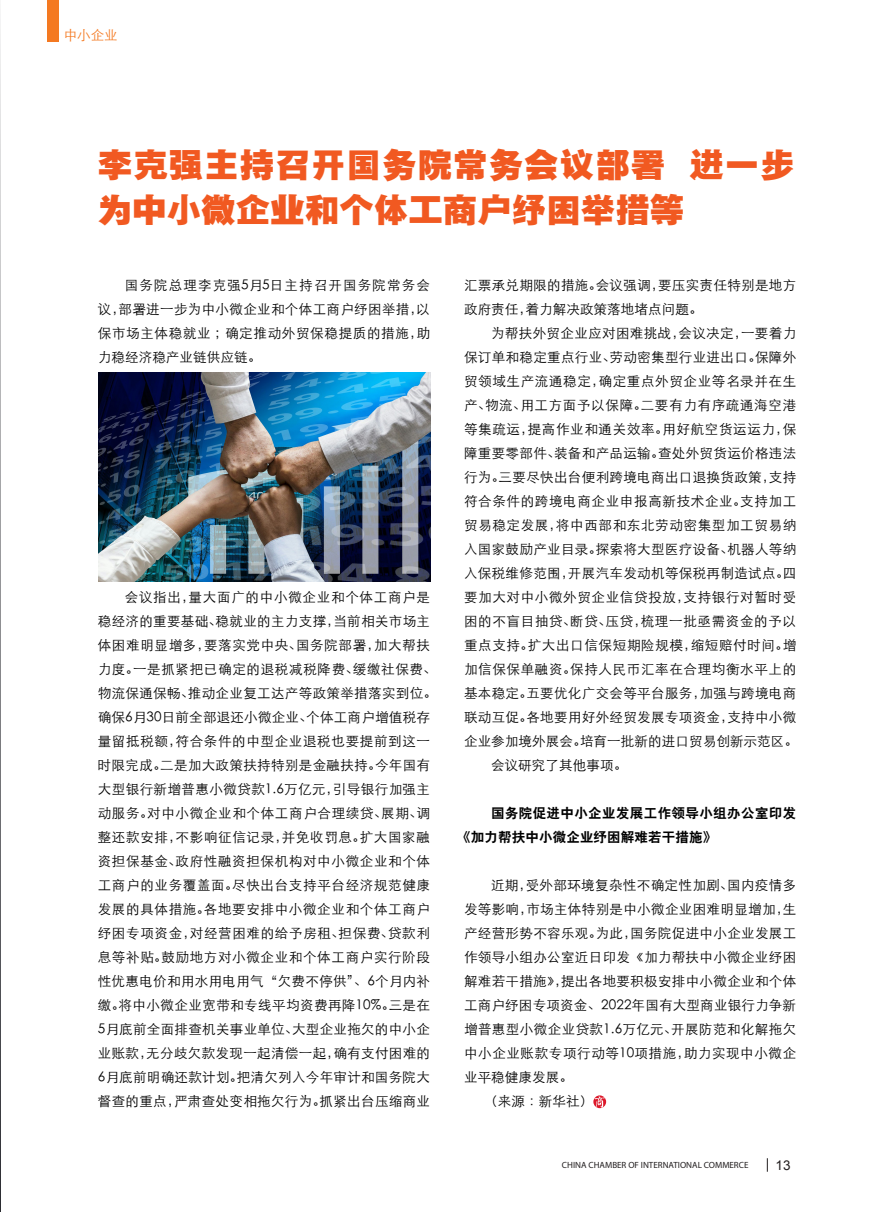
<style>
.page{position:relative;width:893px;height:1212px;background:#fff}
.page>*{position:absolute;margin:0;border:0;box-sizing:border-box;transform-origin:0 0}
.说明{font:34.5px/45px "FZYDTHJW GB1 0";letter-spacing:.03em;color:#f15921}
.正文{font:300 13.5px/24px "ST Heiti SC";letter-spacing:.035em;color:#000}
.正文-2{font:13.5px/24px "H Yb 2 gj";letter-spacing:.03em;color:#000}
.正文-3{font:300 13.5px "ST Heiti SC";letter-spacing:.01em;color:#000}
.t1{font:300 13.5px "ST Heiti SC";color:#f47921}
.t2{font:13.5px "Arial";color:#231f20}
.t3{font:9px "Myriad Pro";color:#231f20}
</style>
<div class="page">
<svg style="left:767px;top:1158px;width:1px;height:14px"></svg>
<svg style="left:0;top:14px;width:1px;height:1198px"></svg>
<svg style="left:593px;top:1095px;width:13px;height:13px"></svg>
<div style="left:47px;top:0;width:11px;height:41px;background:#f47921"></div>
<img style="left:98px;top:372px;width:332px;height:209px">
<p class="t1" style="left:64px;top:24px;width:55px">中小企业</p>
<p class="说明" style="left:98px;top:144px;width:699px">李克强主持召开国务院常务会议部署 进一步为中小微企业和个体工商户纾困举措等</p>
<p class="正文" style="left:98px;top:272px;width:334px;text-align:justify;text-indent:27px">国务院总理李克强5月5日主持召开国务院常务会议，部署进一步为中小微企业和个体工商户纾困举措，以保市场主体稳就业；确定推动外贸保稳提质的措施，助力稳经济稳产业链供应链。</p>
<p class="正文" style="left:98px;top:584px;width:341px;text-indent:27px">会议指出，量大面广的中小微企业和个体工商户是稳经济的重要基础、稳就业的主力支撑，当前相关市场主体困难明显增多，要落实党中央、国务院部署，加大帮扶力度。一是抓紧把已确定的退税减税降费、缓缴社保费、物流保通保畅、推动企业复工达产等政策举措落实到位。确保6月30日前全部退还小微企业、个体工商户增值税存量留抵税额，符合条件的中型企业退税也要提前到这一时限完成。二是加大政策扶持特别是金融扶持。今年国有大型银行新增普惠小微贷款1.6万亿元，引导银行加强主动服务。对中小微企业和个体工商户合理续贷、展期、调整还款安排，不影响征信记录，并免收罚息。扩大国家融资担保基金、政府性融资担保机构对中小微企业和个体工商户的业务覆盖面。尽快出台支持平台经济规范健康发展的具体措施。各地要安排中小微企业和个体工商户纾困专项资金，对经营困难的给予房租、担保费、贷款利息等补贴。鼓励地方对小微企业和个体工商户实行阶段性优惠电价和用水用电用气“欠费不停供”、6个月内补缴。将中小微企业宽带和专线平均资费再降10%。三是在<br>5月底前全面排查机关事业单位、大型企业拖欠的中小企业账款，无分歧欠款发现一起清偿一起，确有支付困难的<br>6月底前明确还款计划。把清欠列入今年审计和国务院大督查的重点，严肃查处变相拖欠行为。抓紧出台压缩商业</p>
<p class="正文" style="left:464px;top:272px;width:334px">汇票承兑期限的措施。会议强调，要压实责任特别是地方政府责任，着力解决政策落地堵点问题。</p>
<p class="正文" style="left:464px;top:320px;width:335px;text-indent:27px">为帮扶外贸企业应对困难挑战，会议决定，一要着力保订单和稳定重点行业、劳动密集型行业进出口。保障外贸领域生产流通稳定，确定重点外贸企业等名录并在生产、物流、用工方面予以保障。二要有力有序疏通海空港等集疏运，提高作业和通关效率。用好航空货运运力，保障重要零部件、装备和产品运输。查处外贸货运价格违法行为。三要尽快出台便利跨境电商出口退换货政策，支持符合条件的跨境电商企业申报高新技术企业。支持加工贸易稳定发展，将中西部和东北劳动密集型加工贸易纳入国家鼓励产业目录。探索将大型医疗设备、机器人等纳入保税维修范围，开展汽车发动机等保税再制造试点。四要加大对中小微外贸企业信贷投放，支持银行对暂时受困的不盲目抽贷、断贷、压贷，梳理一批亟需资金的予以重点支持。扩大出口信保短期险规模，缩短赔付时间。增加信保保单融资。保持人民币汇率在合理均衡水平上的基本稳定。五要优化广交会等平台服务，加强与跨境电商联动互促。各地要用好外经贸发展专项资金，支持中小微企业参加境外展会。培育一批新的进口贸易创新示范区。</p>
<p class="正文-3" style="left:491px;top:754px;width:138px">会议研究了其他事项。</p>
<p class="正文-2" style="left:457px;top:801px;width:340px;text-indent:34px">国务院促进中小企业发展工作领导小组办公室印发《加力帮扶中小微企业纾困解难若干措施》</p>
<p class="正文" style="left:464px;top:872px;width:334px;text-align:justify;text-indent:27px">近期，受外部环境复杂性不确定性加剧、国内疫情多发等影响，市场主体特别是中小微企业困难明显增加，生产经营形势不容乐观。为此，国务院促进中小企业发展工作领导小组办公室近日印发《加力帮扶中小微企业纾困解难若干措施》，提出各地要积极安排中小微企业和个体工商户纾困专项资金、2022年国有大型商业银行力争新增普惠型小微企业贷款1.6万亿元、开展防范和化解拖欠中小企业账款专项行动等10项措施，助力实现中小微企业平稳健康发展。</p>
<p class="正文" style="left:484px;top:1088px;width:110px">（来源：新华社）</p>
<p class="t3" style="left:562px;top:1159px;width:188px">CHINA CHAMBER OF INTERNATIONAL COMMERCE</p>
<p class="t2" style="left:775px;top:1156px;width:17px">13</p>
</div>
